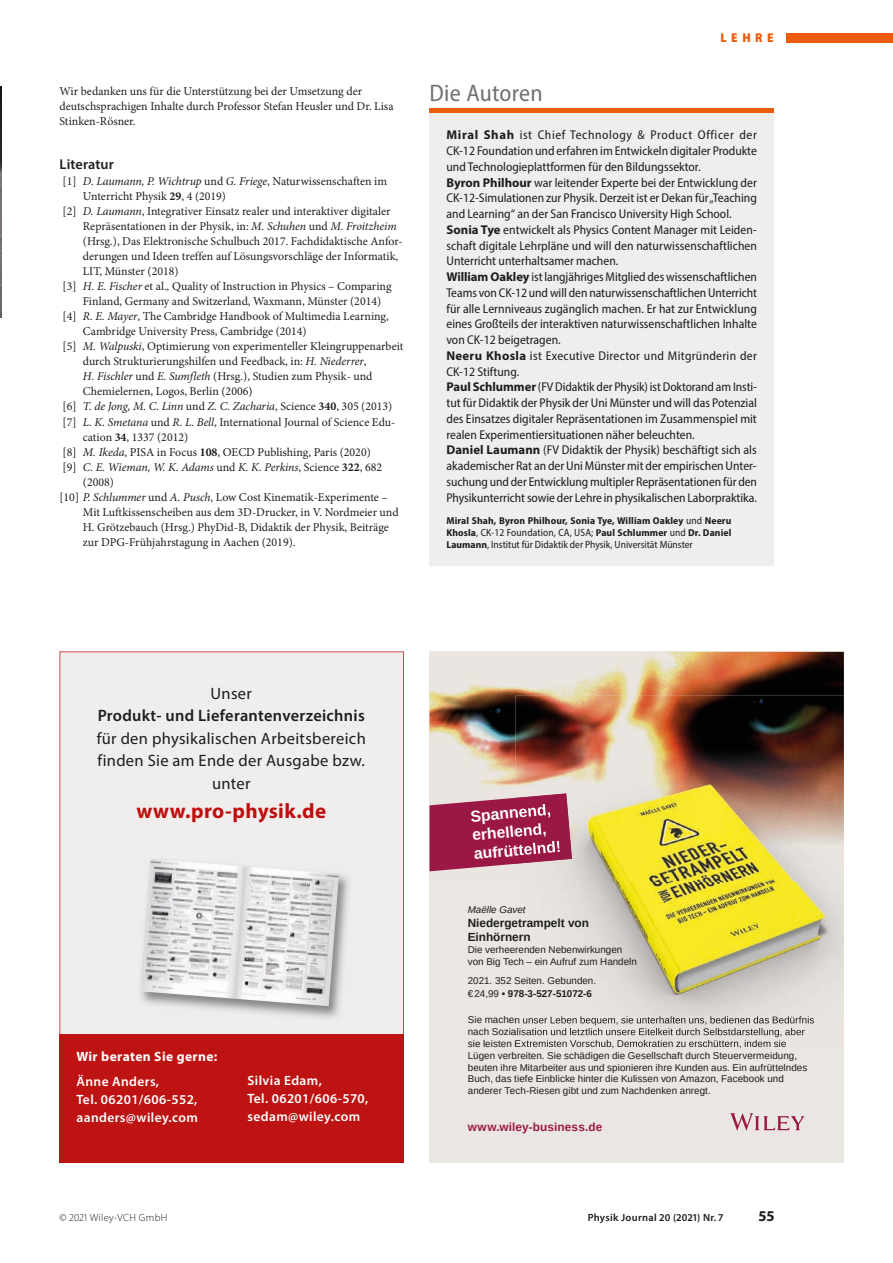
<style>
.page{position:relative;width:893px;height:1263px;background:#fff}
.page>*{position:absolute;margin:0;border:0;box-sizing:border-box;transform-origin:0 0}
.t1{font:semi-condensed 24px "Myriad Pro";letter-spacing:.01em;color:#70706f}
.t2{font:700 21px "Myriad Pro";letter-spacing:.02em;color:#c00e0e}
.t3{font:16.5px/22.5px "Myriad Pro";letter-spacing:.02em;color:#1d1d1b;text-align:center}
.t4{font:600 16.5px "Myriad Pro";letter-spacing:.02em;color:#1d1d1b}
.t5{font:700 15.75px/18.9px "Liberation Sans";color:#fff}
.t6{font:700 15px "Myriad Pro";color:#1d1d1b}
.t7{font:600 14.25px "Myriad Pro";letter-spacing:.01em;color:#1d1d1b}
.t8{font:600 13.5px/18px "Myriad Pro";letter-spacing:.03em;color:#fff}
.t9{font:700 13.5px "Myriad Pro";letter-spacing:.03em;color:#fff}
.t10{font:semi-condensed 12.75px/15.8px "Myriad Pro";color:#1d1d1b}
.t11{font:900 semi-condensed 12.75px "Myriad Pro";letter-spacing:.36em;color:#ea5b0c}
.t12{font:12px/15px "Minion Pro";color:#1d1d1b}
.t13{font:italic 12px "Minion Pro";letter-spacing:-.01em;color:#1d1d1b}
.t14{font:700 11.85px/14.1px "Liberation Sans";color:#1d1d1b}
.t15{font:700 11.85px "Liberation Sans";letter-spacing:.01em;color:#9b1846}
.t16{font:semi-condensed 10.5px "Myriad Pro";color:#1d1d1b}
.t17{font:600 10.5px "Myriad Pro";letter-spacing:.03em;color:#1d1d1b}
.t18{font:300 10.5px "Myriad Pro";letter-spacing:.03em;color:#1d1d1b}
.t19{font:700 semi-condensed 10.05px/12px "Myriad Pro";letter-spacing:.01em;color:#1d1d1b;scale:1.04 1}
.t20{font:9.75px/11.9px "Liberation Sans";letter-spacing:.005em;color:#1d1d1b}
.t21{font:italic 9.75px "Liberation Sans";color:#1d1d1b}
.s1{font-style:italic}
.s2{font-weight:700}
.s3{font-style:normal}
.s4{font-weight:700;font-style:normal}
.s5{font-weight:700;font-stretch:normal}
.s6{font-weight:400;font-size:10.5px}
.s7{font-weight:700;font-size:10.05px}
</style>
<div class="page">
<div style="left:787px;top:33px;width:106px;height:9px;background:#ea5b0c"></div>
<hr style="left:429px;top:109px;width:345px;height:4px;background:#ea5b0c">
<div style="left:429px;top:113px;width:345px;height:452px;background:#efeeec"></div>
<div style="left:429px;top:652px;width:415px;height:511px;background:#eae6e1"></div>
<svg style="left:730px;top:1113px;width:74px;height:18px"></svg>
<img style="left:429px;top:652px;width:415px;height:220px">
<svg style="left:429px;top:793px;width:87px;height:78px;background:#a7385e"></svg>
<img style="left:516px;top:696px;width:328px;height:353px">
<img style="left:516px;top:1016px;width:298px;height:9px">
<img style="left:516px;top:1028px;width:289px;height:9px">
<img style="left:516px;top:1040px;width:270px;height:8px">
<img style="left:516px;top:793px;width:56px;height:71px">
<img style="left:516px;top:803px;width:35px;height:18px">
<img style="left:516px;top:823px;width:31px;height:16px">
<img style="left:516px;top:840px;width:44px;height:16px">
<img style="left:0;top:86px;width:2px;height:231px">
<div style="left:60px;top:651px;width:344px;height:383px;background:#efeeec"></div>
<div style="left:60px;top:1034px;width:344px;height:129px;background:#bd1413"></div>
<img style="left:138px;top:857px;width:214px;height:163px">
<img style="left:140px;top:859px;width:199px;height:147px">
<p class="t12" style="left:60px;top:84px;width:336px">Wir bedanken uns für die Unterstützung bei der Umsetzung der deutschsprachigen Inhalte durch Professor Stefan Heusler und Dr. Lisa<br>Stinken-Rösner.</p>
<p class="t7" style="left:60px;top:155px;width:56px">Literatur</p>
<p class="t12" style="left:63px;top:174px;width:326px">[1] <span class="s1">D. Laumann, P. Wichtrup</span> und <span class="s1">G. Friege</span>, Naturwissenschaften im</p>
<p class="t12" style="left:83px;top:189px;width:145px">Unterricht Physik <span class="s2">29</span>, 4 (2019)</p>
<p class="t12" style="left:63px;top:204px;width:329px">[2] <span class="s1">D. Laumann</span>, Integrativer Einsatz realer und interaktiver digitaler</p>
<p class="t12" style="left:83px;top:219px;width:315px">Repräsentationen in der Physik, in: <span class="s1">M. Schuhen</span> und <span class="s1">M. Froitzheim</span></p>
<p class="t12" style="left:83px;top:234px;width:321px">(Hrsg.), Das Elektronische Schulbuch 2017. Fachdidaktische Anfor-</p>
<p class="t12" style="left:83px;top:249px;width:317px">derungen und Ideen treffen auf Lösungsvorschläge der Informatik,</p>
<p class="t12" style="left:83px;top:264px;width:97px">LIT, Münster (2018)</p>
<p class="t12" style="left:63px;top:279px;width:330px">[3] <span class="s1">H. E. Fischer</span> et al.<span class="s1">,</span> Quality of Instruction in Physics – Comparing</p>
<p class="t12" style="left:83px;top:294px;width:300px">Finland, Germany and Switzerland, Waxmann, Münster (2014)</p>
<p class="t12" style="left:63px;top:309px;width:328px">[4] <span class="s1">R. E. Mayer</span>, The Cambridge Handbook of Multimedia Learning,</p>
<p class="t12" style="left:83px;top:324px;width:225px">Cambridge University Press, Cambridge (2014)</p>
<p class="t12" style="left:63px;top:339px;width:342px">[5] <span class="s1">M. Walpuski</span>, Optimierung von experimenteller Kleingruppenarbeit</p>
<p class="t12" style="left:83px;top:354px;width:285px">durch Strukturierungshilfen und Feedback, in: <span class="s1">H. Niederrer</span>,</p>
<p class="t12" style="left:83px;top:369px;width:291px"><span class="s1">H. Fischler</span> und <span class="s1">E. Sumfleth</span> (Hrsg.), Studien zum Physik- und</p>
<p class="t12" style="left:83px;top:384px;width:171px">Chemielernen, Logos, Berlin (2006)</p>
<p class="t13" style="left:63px;top:398px;width:331px"><span class="s3">[6]</span> T. de Jong, M. C. Linn <span class="s3">und</span> Z. C. Zacharia<span class="s3">, Science</span> <span class="s4">340</span><span class="s3">, 305 (2013)</span></p>
<p class="t12" style="left:63px;top:414px;width:334px">[7] <span class="s1">L. K. Smetana</span> und <span class="s1">R. L. Bell</span>, International Journal of Science Edu-</p>
<p class="t12" style="left:83px;top:429px;width:107px">cation <span class="s2">34</span>, 1337 (2012)</p>
<p class="t12" style="left:63px;top:444px;width:310px">[8] <span class="s1">M. Ikeda</span>, PISA in Focus <span class="s2">108</span>, OECD Publishing, Paris (2020)</p>
<p class="t13" style="left:63px;top:458px;width:321px"><span class="s3">[9]</span> C. E. Wieman, W. K. Adams <span class="s3">und</span> K. K. Perkins<span class="s3">, Science</span> <span class="s4">322</span><span class="s3">, 682</span></p>
<p class="t12" style="left:83px;top:474px;width:33px">(2008)</p>
<p class="t12" style="left:60px;top:489px;width:330px">[10] <span class="s1">P. Schlummer</span> und <span class="s1">A. Pusch</span>, Low Cost Kinematik-Experimente –</p>
<p class="t12" style="left:83px;top:504px;width:317px">Mit Luftkissenscheiben aus dem 3D-Drucker, in V. Nordmeier und</p>
<p class="t12" style="left:83px;top:519px;width:308px">H. Grötzebauch (Hrsg.) PhyDid-B, Didaktik der Physik, Beiträge</p>
<p class="t12" style="left:83px;top:534px;width:214px">zur DPG-Frühjahrstagung in Aachen (2019).</p>
<p class="t11" style="left:720px;top:30px;width:55px">LEHRE</p>
<h1 class="t1" style="left:429px;top:79px;width:115px">Die Autoren</h1>
<p class="t10" style="left:446px;top:127px;width:312px"><span class="s5">Miral Shah</span> ist Chief Technology &amp; Product Officer der CK-12 Foundation und erfahren im Entwickeln digitaler Produkte und Technologieplattformen für den Bildungssektor.<br><span class="s5">Byron Philhour</span> war leitender Experte bei der Entwicklung der CK-12-Simulationen zur Physik. Derzeit ist er Dekan für „Teaching and Learning“ an der San Francisco University High School.<br><span class="s5">Sonia Tye</span> entwickelt als Physics Content Manager mit Leiden&shy;schaft digitale Lehrpläne und will den naturwissenschaftlichen Unterricht unterhaltsamer machen.<br><span class="s5">William Oakley</span> ist langjähriges Mitglied des wissenschaftlichen Teams von CK-12 und will den naturwissenschaftlichen Unterricht für alle Lernniveaus zugänglich machen. Er hat zur Entwicklung eines Großteils der interaktiven naturwissenschaftlichen Inhalte von CK-12 beigetragen.<br><span class="s5">Neeru Khosla</span> ist Executive Director und Mitgründerin der CK-12 Stiftung.<br><span class="s5">Paul Schlummer</span> (FV Didaktik der Physik) ist Doktorand am Insti&shy;tut für Didaktik der Physik der Uni Münster und will das Potenzial des Einsatzes digitaler Repräsentationen im Zusammenspiel mit realen Experimentiersituationen näher beleuchten.<br><span class="s5">Daniel Laumann</span> (FV Didaktik der Physik) beschäftigt sich als akademischer Rat an der Uni Münster mit der empirischen Unter&shy;suchung und der Entwicklung multipler Repräsentationen für den Physikunterricht sowie der Lehre in physikalischen Laborpraktika.</p>
<p class="t19" style="left:446px;top:515px;width:275px">Miral Shah, Byron Philhour, Sonia Tye, William Oakley <span class="s6">und</span> Neeru<br>Khosla<span class="s6">, CK-12 Foundation, CA, USA;</span> Paul Schlummer <span class="s6">und</span> Dr. Daniel</p>
<p class="t16" style="left:446px;top:538px;width:248px"><span class="s7">Laumann</span>, Institut für Didaktik der Physik, Universität Münster</p>
<h3 class="t3" style="left:211px;top:682px;width:43px">Unser</h3>
<h3 class="t4" style="left:98px;top:705px;width:269px">Produkt- und Lieferanten verzeichnis</h3>
<h3 class="t3" style="left:97px;top:727px;width:271px">für den physikali schen Arbeitsbereich finden Sie am Ende der Ausgabe bzw. unter</h3>
<h2 class="t2" style="left:136px;top:797px;width:191px">www.pro-physik.de</h2>
<p class="t9" style="left:77px;top:1048px;width:142px">Wir beraten Sie gerne:</p>
<p class="t8" style="left:77px;top:1072px;width:123px">Änne Anders,<br>Tel. 06201/606-552, aanders@wiley.com</p>
<p class="t8" style="left:247px;top:1071px;width:122px">Silvia Edam,<br>Tel. 06201/606-570, sedam@wiley.com</p>
<h3 class="t5" style="left:470px;top:807px;width:89px;rotate:-5deg">Spannend, erhellend, aufrüttelnd!</h3>
<p class="t21" style="left:468px;top:903px;width:59px">Maëlle Gavet</p>
<p class="t14" style="left:468px;top:916px;width:123px">Niedergetrampelt von<br>Einhörnern</p>
<p class="t20" style="left:468px;top:944px;width:171px">Die verheerenden Nebenwirkungen von Big Tech – ein Aufruf zum Handeln</p>
<p class="t20" style="left:468px;top:974px;width:130px;line-height:12.9px">2021. 352 Seiten. Gebunden. €24,99 <span class="s2">• 978-3-527-51072-6</span></p>
<p class="t20" style="left:468px;top:1049px;width:341px">Lügen verbreiten. Sie schädigen die Gesellschaft durch Steuervermeidung, beuten ihre Mitarbeiter aus und spionieren ihre Kunden aus. Ein aufrüttelndes Buch, das tiefe Einblicke hinter die Kulissen von Amazon, Facebook und anderer Tech-Riesen gibt und zum Nachdenken anregt.</p>
<p class="t15" style="left:468px;top:1118px;width:136px">www.wiley-business.de</p>
<p class="t18" style="left:60px;top:1211px;width:109px">© 2021 Wiley-VCH GmbH</p>
<p class="t17" style="left:588px;top:1211px;width:137px">Physik Journal 20 (2021) Nr. 7</p>
<p class="t6" style="left:759px;top:1206px;width:17px">55</p>
</div>
